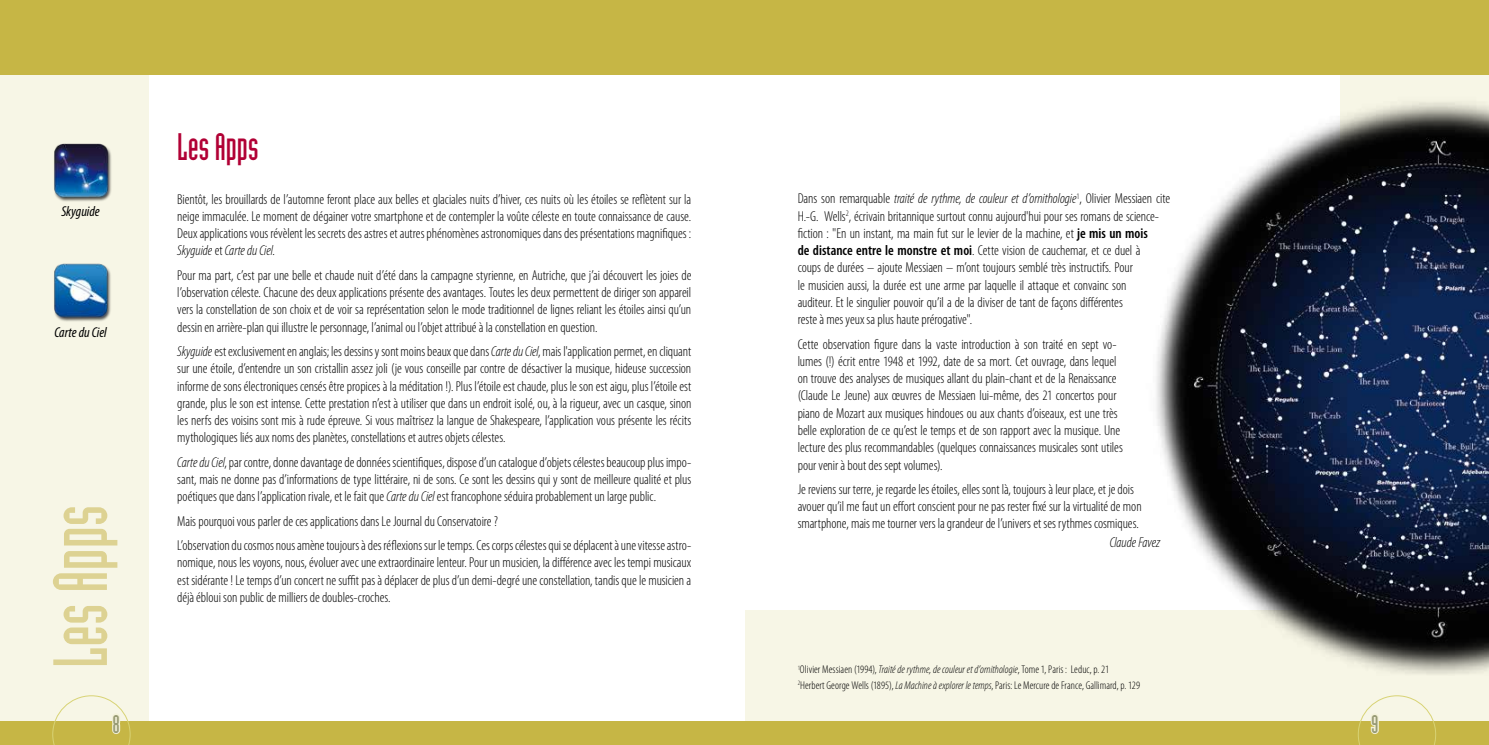
<style>
.page{position:relative;width:1489px;height:745px;background:#fff}
.page>*{position:absolute;margin:0;border:0;box-sizing:border-box;transform-origin:0 0}
.t1{font:75px "Industria Solid";color:#ddd292}
.t2{font:37.5px "Industria Solid";color:#b10035}
.t3{font:25px "Industria Solid";color:#989b75}
.t4{font:300 condensed 14.38px/17.2px "Myriad Pro";letter-spacing:-.005em;color:#000;text-align:justify}
.t5{font:italic condensed 14.38px "Myriad Pro";letter-spacing:-.005em;color:#000}
.t6{font:italic 300 condensed 14.38px "Myriad Pro";letter-spacing:-.01em;color:#000}
.t7{font:300 condensed 11.25px/15.2px "Myriad Pro";letter-spacing:.005em;color:#000}
.s1{font-style:italic}
.s2{font-weight:600}
</style>
<div class="page">
<div style="left:1339px;top:0;width:149px;height:744px;background:#f7f6e6"></div>
<div style="left:0;top:0;width:149px;height:744px;background:#f7f6e6"></div>
<div style="left:745px;top:609px;width:743px;height:135px;background:#f7f6e6"></div>
<div style="left:0;top:720px;width:1488px;height:24px;background:#c6b645"></div>
<img style="left:1130px;top:94px;width:358px;height:580px">
<img style="left:54px;top:263px;width:57px;height:59px">
<img style="left:54px;top:143px;width:58px;height:59px">
<svg style="left:1357px;top:695px;width:78px;height:49px"></svg>
<svg style="left:52px;top:695px;width:79px;height:49px"></svg>
<div style="left:0;top:0;width:1488px;height:74px;background:#c6b645"></div>
<p class="t5" style="left:61px;top:202px;width:40px">Skyguide</p>
<p class="t5" style="left:54px;top:323px;width:54px">Carte du Ciel</p>
<h1 class="t1" style="left:39px;top:667px;width:164px;rotate:-90deg">Les Apps</h1>
<h2 class="t2" style="left:177px;top:126px;width:83px">Les Apps</h2>
<p class="t4" style="left:177px;top:190px;width:515px">Bientôt, les brouillards de l’automne feront place aux belles et glaciales nuits d’hiver, ces nuits où les étoiles se reflètent sur la neige immaculée. Le moment de dégainer votre smartphone et de contempler la voûte céleste en toute connaissance de cause.<br>Deux applications vous révèlent les secrets des astres et autres phénomènes astronomiques dans des présentations magnifiques :<br><span class="s1">Skyguide</span> et <span class="s1">Carte du Ciel</span>.</p>
<p class="t4" style="left:177px;top:266px;width:515px">Pour ma part, c’est par une belle et chaude nuit d’été dans la campagne styrienne, en Autriche, que j’ai découvert les joies de l’observation céleste. Chacune des deux applications présente des avantages. Toutes les deux permettent de diriger son appareil vers la constellation de son choix et de voir sa représentation selon le mode traditionnel de lignes reliant les étoiles ainsi qu’un dessin en arrière-plan qui illustre le personnage, l’animal ou l’objet attribué à la constellation en question.</p>
<p class="t4" style="left:177px;top:343px;width:515px"><span class="s1">Skyguide</span> est exclusivement en anglais; les dessins y sont moins beaux que dans <span class="s1">Carte du Ciel</span>, mais l'application permet, en cliquant sur une étoile, d’entendre un son cristallin assez joli (je vous conseille par contre de désactiver la musique, hideuse succession informe de sons électroniques censés être propices à la méditation !). Plus l’étoile est chaude, plus le son est aigu, plus l’étoile est grande, plus le son est intense. Cette prestation n’est à utiliser que dans un endroit isolé, ou, à la rigueur, avec un casque, sinon les nerfs des voisins sont mis à rude épreuve. Si vous maîtrisez la langue de Shakespeare, l’application vous présente les récits mythologiques liés aux noms des planètes, constellations et autres objets célestes.</p>
<p class="t4" style="left:177px;top:453px;width:515px"><span class="s1">Carte du Ciel</span>, par contre, donne davantage de données scientifiques, dispose d’un catalogue d’objets célestes beaucoup plus impo&shy;sant, mais ne donne pas d’informations de type littéraire, ni de sons. Ce sont les dessins qui y sont de meilleure qualité et plus poétiques que dans l’application rivale, et le fait que <span class="s1">Carte du Ciel</span> est francophone séduira probablement un large public.</p>
<p class="t4" style="left:177px;top:508px;width:515px;line-height:24.4px">Mais pourquoi vous parler de ces applications dans Le Journal du Conservatoire ?<br>L’observation du cosmos nous amène toujours à des réflexions sur le temps. Ces corps célestes qui se déplacent à une vitesse astro-</p>
<p class="t4" style="left:177px;top:554px;width:515px">nomique, nous les voyons, nous, évoluer avec une extraordinaire lenteur. Pour un musicien, la différence avec les tempi musicaux est sidérante ! Le temps d’un concert ne suffit pas à déplacer de plus d’un demi-degré une constellation, tandis que le musicien a déjà ébloui son public de milliers de doubles-croches.</p>
<p class="t4" style="left:797px;top:190px;width:374px;text-align:left">Dans son remarquable <span class="s1">traité de rythme, de couleur et d’ornithologie</span><sup>1</sup>, Olivier Messiaen cite H.-G. Wells<sup>2</sup>, écrivain britannique surtout connu aujourd'hui pour ses romans de science&shy;fiction : "En un instant, ma main fut sur le levier de la machine, et <span class="s2">je mis un mois<br>de distance entre le monstre et moi</span>. Cette vision de cauchemar, et ce duel à<br>coups de durées – ajoute Messiaen – m’ont toujours semblé très instructifs. Pour<br>le musicien aussi, la durée est une arme par laquelle il attaque et convainc son<br>auditeur. Et le singulier pouvoir qu’il a de la diviser de tant de façons différentes<br>reste à mes yeux sa plus haute prérogative".</p>
<p class="t4" style="left:797px;top:335px;width:327px;text-align:left">Cette observation figure dans la vaste introduction à son traité en sept vo&shy;lumes (!) écrit entre 1948 et 1992, date de sa mort. Cet ouvrage, dans lequel on trouve des analyses de musiques allant du plain-chant et de la Renaissance (Claude Le Jeune) aux œuvres de Messiaen lui-même, des 21 concertos pour piano de Mozart aux musiques hindoues ou aux chants d’oiseaux, est une très belle exploration de ce qu’est le temps et de son rapport avec la musique. Une lecture des plus recommandables (quelques connaissances musicales sont utiles pour venir à bout des sept volumes).</p>
<p class="t4" style="left:797px;top:480px;width:345px;text-align:left">Je reviens sur terre, je regarde les étoiles, elles sont là, toujours à leur place, et je dois avouer qu’il me faut un effort conscient pour ne pas rester fixé sur la virtualité de mon smartphone, mais me tourner vers la grandeur de l’univers et ses rythmes cosmiques.</p>
<p class="t6" style="left:1109px;top:534px;width:52px">Claude Favez</p>
<p class="t7" style="left:797px;top:661px;width:344px"><sup>1</sup>Olivier Messiaen (1994), <span class="s1">Traité de rythme, de couleur et d’ornithologie</span>, Tome 1, Paris : Leduc, p. 21<br><sup>2</sup>Herbert George Wells (1895), <span class="s1">La Machine à explorer le temps</span>, Paris: Le Mercure de France, Gallimard, p. 129</p>
<h3 class="t3" style="left:112px;top:709px;width:9px">8</h3>
<h3 class="t3" style="left:1370px;top:709px;width:9px">9</h3>
</div>
